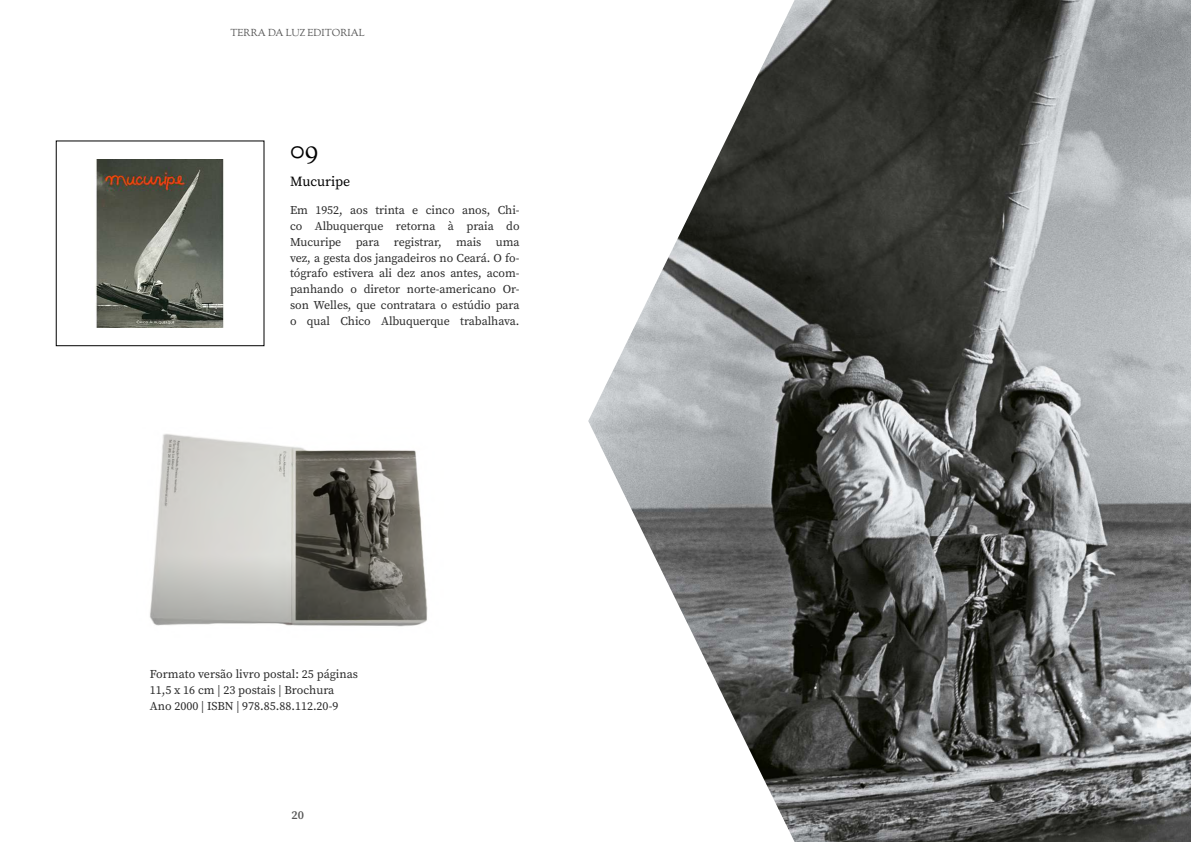
<style>
.page{position:relative;width:1191px;height:842px;background:#fff}
.page>*{position:absolute;margin:0;border:0;box-sizing:border-box;transform-origin:0 0}
.t1{font:27.9px "OFL Goudy St M";color:#000}
.t2{font:13.9px "Source Serif Pro";color:#000}
.t3{font:12px/16px "Source Serif Pro";color:#2b2b2b}
.t4{font:600 12px "Source Serif Pro";color:#575757}
.t5{font:11.9px/15.9px "Source Serif Pro";letter-spacing:-.005em;color:#2b2b2b;text-align:justify}
.t6{font:10px "OFL Goudy St M";color:#575757}
</style>
<div class="page">
<img style="left:588px;top:0;width:603px;height:842px">
<img style="left:150px;top:434px;width:278px;height:193px">
<img style="left:96px;top:159px;width:128px;height:169px">
<p class="t6" style="left:230px;top:27px;width:136px">TERRA DA LUZ EDITORIAL</p>
<h1 class="t1" style="left:290px;top:131px;width:30px">09</h1>
<p class="t2" style="left:290px;top:173px;width:62px">Mucuripe</p>
<p class="t5" style="left:290px;top:202px;width:231px">Em 1952, aos trinta e cinco anos, Chi&shy;co Albuquerque retorna à praia do Mucuripe para registrar, mais uma vez, a gesta dos jangadeiros no Ceará. O fo&shy;tógrafo estivera ali dez anos antes, acom&shy;panhando o diretor norte-americano Or&shy;son Welles, que contratara o estúdio para o qual Chico Albuquerque trabalhava.</p>
<p class="t3" style="left:150px;top:666px;width:210px">Formato versão livro postal: 25 páginas<br>11,5 x 16 cm | 23 postais | Brochura<br>Ano 2000 | ISBN | 978.85.88.112.20-9</p>
<p class="t4" style="left:291px;top:807px;width:14px">20</p>
</div>
